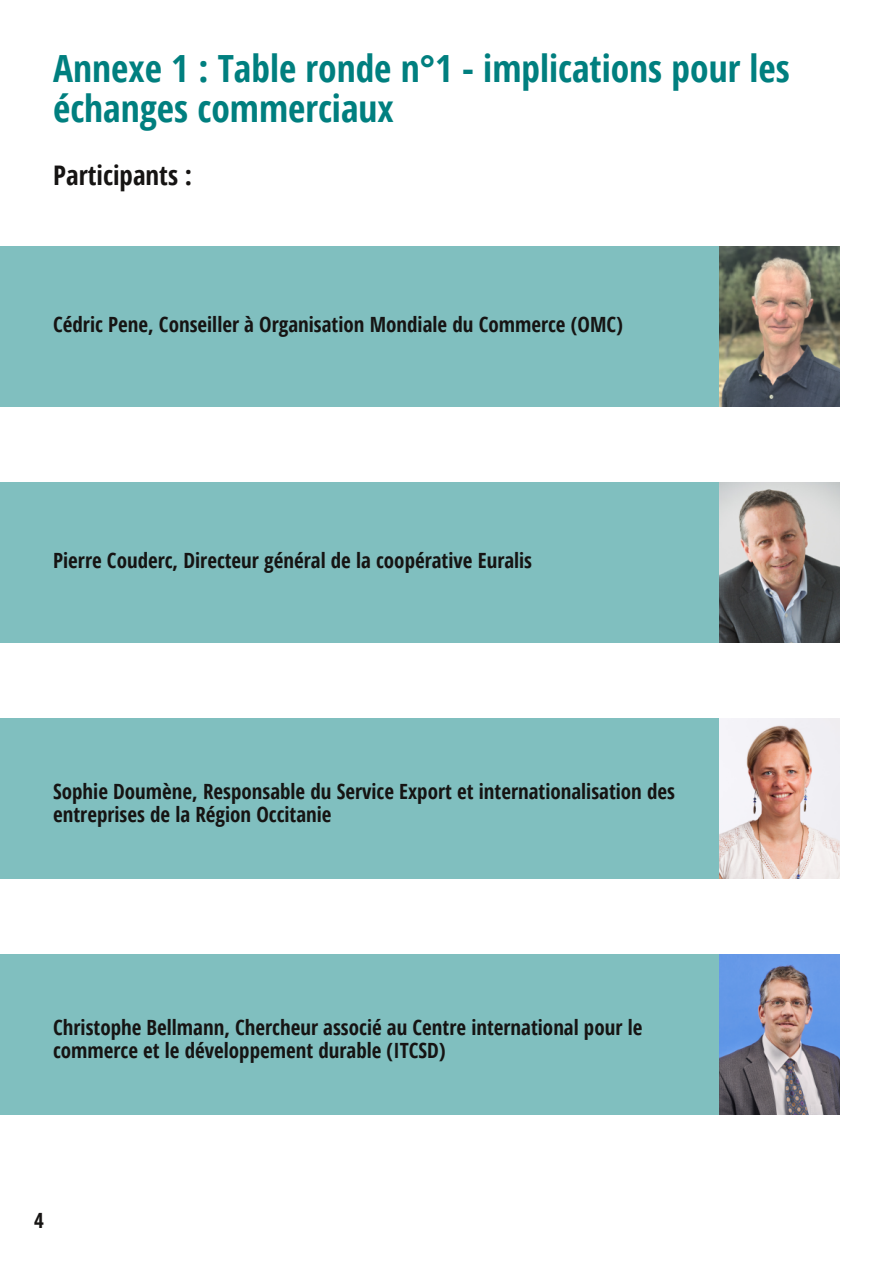
<style>
.page{position:relative;width:893px;height:1263px;background:#fff}
.page>*{position:absolute;margin:0;border:0;box-sizing:border-box;transform-origin:0 0}
.t1{font:700 37.5px/40.5px "Open Sans Condensed";color:#007f7f}
.t2{font:700 27px "Open Sans Condensed";color:#161413}
.t3{font:700 21px/22.5px "Open Sans Condensed";color:#161413}
</style>
<div class="page">
<div style="left:0;top:247px;width:840px;height:160px;background:#80bfbf"></div>
<img style="left:719px;top:247px;width:120px;height:160px">
<div style="left:0;top:483px;width:840px;height:160px;background:#80bfbf"></div>
<img style="left:719px;top:483px;width:121px;height:160px">
<div style="left:0;top:719px;width:840px;height:160px;background:#80bfbf"></div>
<img style="left:719px;top:719px;width:121px;height:160px">
<div style="left:0;top:955px;width:840px;height:160px;background:#80bfbf"></div>
<img style="left:719px;top:955px;width:121px;height:160px">
<h1 class="t1" style="left:53px;top:47px;width:738px">Annexe 1 : Table ronde n°1 - implications pour les échanges commerciaux</h1>
<p class="t2" style="left:53px;top:157px;width:140px">Participants :</p>
<p class="t3" style="left:53px;top:312px;width:571px">Cédric Pene, Conseiller à Organisation Mondiale du Commerce (OMC)</p>
<p class="t3" style="left:53px;top:548px;width:480px">Pierre Couderc, Directeur général de la coopérative Euralis</p>
<p class="t3" style="left:53px;top:780px;width:623px">Sophie Doumène, Responsable du Service Export et internationalisation des entreprises de la Région Occitanie</p>
<p class="t3" style="left:53px;top:1016px;width:591px">Christophe Bellmann, Chercheur associé au Centre international pour le commerce et le développement durable (ITCSD)</p>
<p class="t3" style="left:34px;top:1208px;width:11px">4</p>
</div>
